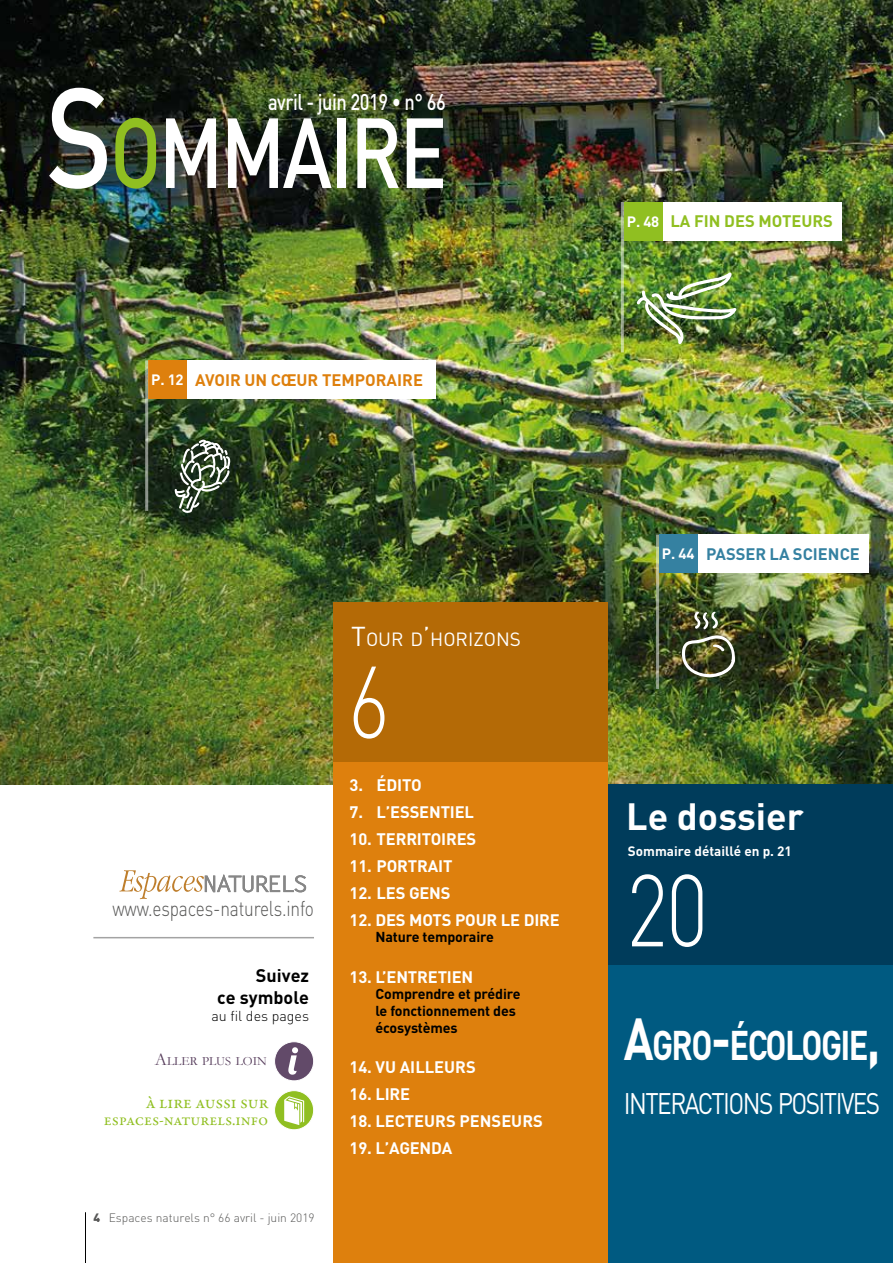
<style>
.page{position:relative;width:893px;height:1263px;background:#fff}
.page>*{position:absolute;margin:0;border:0;box-sizing:border-box;transform-origin:0 0}
.t1{font:300 100.35px "DIN Pro";color:#fff;scale:.82 1}
.t2{font:500 97.8px "DIN Pro";letter-spacing:-.035em;color:#fff;scale:.82 1}
.t3{font:700 40.95px "DIN Pro";letter-spacing:-.045em;color:#fff;scale:.8 1}
.t4{font:700 37.5px "DIN Pro";color:#fff}
.t5{font:29.4px "DIN Pro";letter-spacing:-.065em;color:#fff;scale:.83 1}
.t6{font:500 22.5px "DIN Pro";letter-spacing:-.025em;color:#fff;scale:.82 1}
.t7{font:300 21.3px "DIN Pro";letter-spacing:-.01em;color:#575756;scale:.81 1}
.t8{font:18.9px "DIN Pro";color:#fff}
.t9{font:700 18px/21.6px "DIN Pro";color:#000;text-align:right}
.t10{font:18px "Garamond Premr Pro";letter-spacing:-.005em;color:#90bf21}
.t11{font:700 16.5px "DIN Pro";letter-spacing:-.01em;color:#fff}
.t12{font:700 16.5px "DIN Pro";color:#de800d}
.t13{font:16.5px "Garamond Premr Pro";letter-spacing:-.005em;color:#90bf21}
.t14{font:700 16.5px "DIN Pro";color:#90bf21}
.t15{font:700 16.5px "DIN Pro";color:#3581a1}
.t16{font:700 14.25px/16.5px "DIN Pro";letter-spacing:-.01em;color:#000}
.t17{font:300 14.25px "DIN Pro";color:#000}
.t18{font:700 13.5px "DIN Pro";color:#fff}
.t19{font:12.6px "Garamond";color:#563c5b}
.t20{font:300 12px "DIN Pro";color:#575756}
.s1{font-size:139.65px}
.s2{color:#90bf21}
.s3{font-size:14.85px;color:#fff}
.s4{font-size:27px}
.s5{font-size:18px}
.s6{font-size:58.5px}
.s7{font-weight:900}
</style>
<div class="page">
<hr style="left:85px;top:1212px;width:1px;height:51px;background:#000">
<img style="left:0;top:0;width:893px;height:269px">
<img style="left:0;top:269px;width:893px;height:515px">
<div style="left:608px;top:784px;width:285px;height:182px;background:#003c5b"></div>
<div style="left:608px;top:965px;width:285px;height:298px;background:#005a81"></div>
<div style="left:275px;top:1042px;width:39px;height:39px;background:#624a69;border-radius:50%"></div>
<div style="left:274px;top:1041px;width:40px;height:40px;border:1px solid #fff;border-radius:50%"></div>
<svg style="left:288px;top:1047px;width:10px;height:28px"></svg>
<hr style="left:892px;top:753px;width:1px;height:510px;background:#6496b3">
<div style="left:333px;top:761px;width:274px;height:502px;background:#de800d"></div>
<div style="left:333px;top:602px;width:275px;height:159px;background:#b46a06"></div>
<svg style="left:119px;top:870px;width:187px;height:29px"></svg>
<hr style="left:93px;top:937px;width:221px;height:1px;background:#a3a3a3">
<div style="left:186px;top:360px;width:250px;height:39px;background:#fff"></div>
<div style="left:148px;top:360px;width:38px;height:39px;background:#de800d"></div>
<hr style="left:145px;top:360px;width:3px;height:151px;background:#fff">
<div style="left:275px;top:1091px;width:39px;height:39px;background:#90bf21;border-radius:50%"></div>
<div style="left:274px;top:1090px;width:40px;height:40px;border:1px solid #fff;border-radius:50%"></div>
<svg style="left:284px;top:1096px;width:20px;height:29px"></svg>
<svg style="left:175px;top:439px;width:56px;height:74px"></svg>
<div style="left:662px;top:202px;width:180px;height:38px;background:#fff"></div>
<div style="left:624px;top:202px;width:38px;height:38px;background:#90bf21"></div>
<hr style="left:621px;top:202px;width:3px;height:150px;background:#fff">
<img style="left:636px;top:272px;width:100px;height:72px">
<hr style="left:656px;top:535px;width:3px;height:154px;background:#fff">
<div style="left:659px;top:535px;width:209px;height:38px;background:#fff"></div>
<div style="left:659px;top:535px;width:38px;height:38px;background:#3581a1"></div>
<img style="left:682px;top:611px;width:54px;height:66px">
<h2 class="t2" style="left:46px;top:86px;width:491px"><span class="s1">S</span><span class="s2">O</span>MMAIRE</h2>
<h3 class="t6" style="left:268px;top:87px;width:218px">avril - juin 2019 • n° 66</h3>
<p class="t12" style="left:151px;top:369px;width:273px"><span class="s3">P. 12</span> AVOIR UN CŒUR TEMPORAIRE</p>
<p class="t8" style="left:351px;top:626px;width:171px"><span class="s4">T</span>OUR D<span class="s4">’</span>HORIZONS</p>
<h1 class="t1" style="left:348px;top:633px;width:53px">6</h1>
<p class="t14" style="left:627px;top:210px;width:208px"><span class="s3">P. 48</span> LA FIN DES MOTEURS</p>
<p class="t15" style="left:662px;top:543px;width:199px"><span class="s3">P. 44</span> PASSER LA SCIENCE</p>
<p class="t11" style="left:350px;top:774px;width:74px">3. ÉDITO</p>
<p class="t11" style="left:350px;top:801px;width:126px">7. L’ESSENTIEL</p>
<p class="t11" style="left:350px;top:828px;width:128px">10. TERRITOIRES</p>
<p class="t11" style="left:350px;top:855px;width:104px">11. PORTRAIT</p>
<p class="t11" style="left:350px;top:882px;width:102px">12. LES GENS</p>
<p class="t11" style="left:350px;top:909px;width:212px">12. DES MOTS POUR LE DIRE</p>
<p class="t16" style="left:375px;top:928px;width:120px">Nature temporaire</p>
<p class="t11" style="left:350px;top:966px;width:125px">13. L’ENTRETIEN</p>
<p class="t16" style="left:375px;top:985px;width:147px">Comprendre et prédire le fonctionnement des écosystèmes</p>
<p class="t11" style="left:350px;top:1056px;width:128px">14. VU AILLEURS</p>
<p class="t11" style="left:350px;top:1083px;width:62px">16. LIRE</p>
<p class="t11" style="left:350px;top:1110px;width:195px">18. LECTEURS PENSEURS</p>
<p class="t11" style="left:350px;top:1137px;width:104px">19. L’AGENDA</p>
<h3 class="t4" style="left:626px;top:791px;width:179px">Le dossier</h3>
<p class="t18" style="left:628px;top:841px;width:165px">Sommaire détaillé en p. 21</p>
<h1 class="t1" style="left:626px;top:842px;width:102px">20</h1>
<p class="t7" style="left:112px;top:894px;width:250px">www.espaces-naturels.info</p>
<p class="t9" style="left:217px;top:964px;width:93px">Suivez<br>ce symbole</p>
<p class="t17" style="left:211px;top:1006px;width:99px">au fil des pages</p>
<p class="t19" style="left:155px;top:1053px;width:114px"><span class="s5">A</span>LLER PLUS LOIN</p>
<h3 class="t3" style="left:624px;top:1018px;width:322px"><span class="s6">A</span>GRO<span class="s6">-</span>ÉCOLOGIE<span class="s6">,</span></h3>
<p class="t10" style="left:146px;top:1092px;width:124px">à lire aussi sur</p>
<h3 class="t5" style="left:624px;top:1084px;width:310px">INTERACTIONS POSITIVES</h3>
<p class="t13" style="left:104px;top:1110px;width:166px">espaces-naturels.info</p>
<p class="t20" style="left:93px;top:1210px;width:223px"><span class="s7">4</span> Espaces naturels n° 66 avril - juin 2019</p>
</div>
